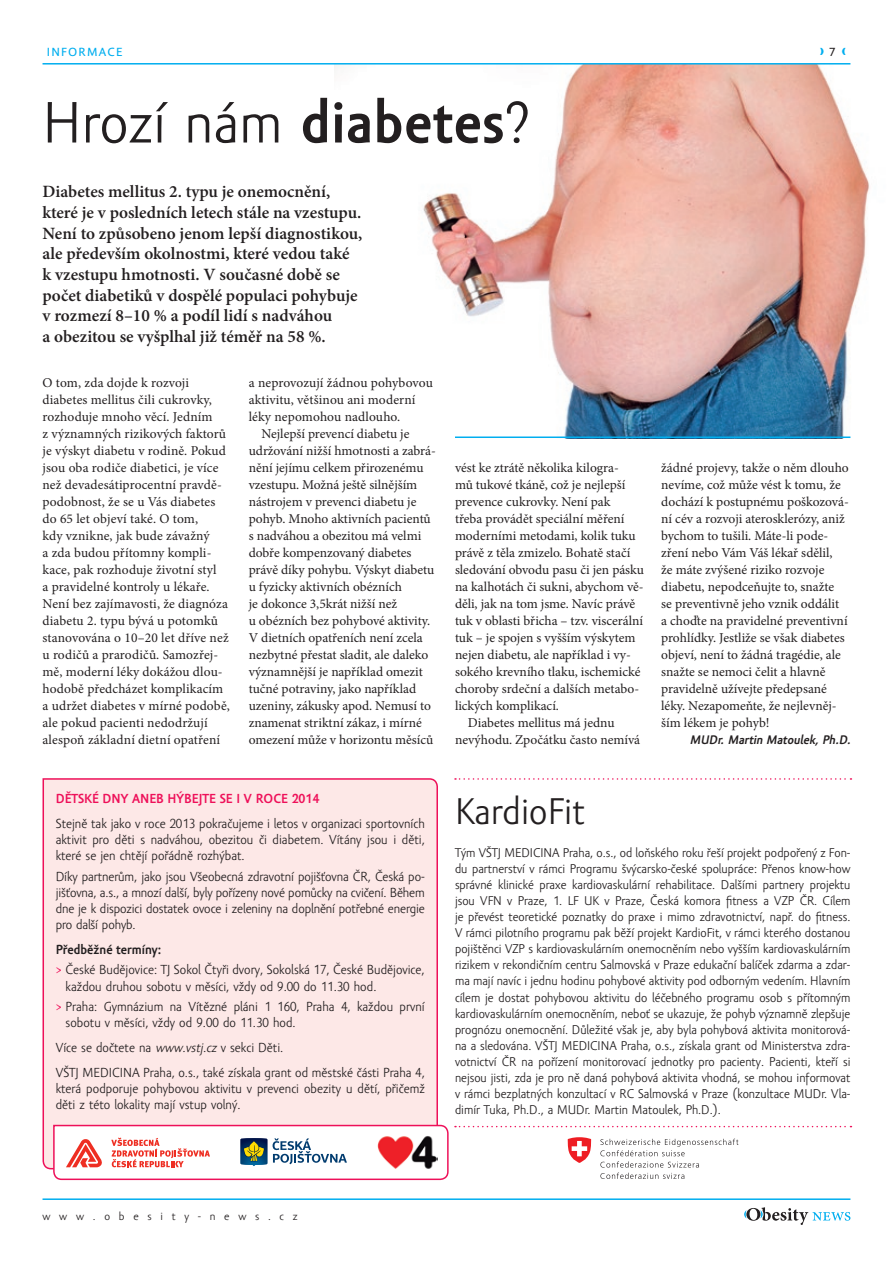
<style>
.page{position:relative;width:893px;height:1263px;background:#fff}
.page>*{position:absolute;margin:0;border:0;box-sizing:border-box;transform-origin:0 0}
.titulek_hlavní{font:60px "Amor Sans Pro";letter-spacing:.005em;color:#231f20}
.titulek_hlavní-2{font:38.25px "Amor Sans Pro";letter-spacing:.005em;color:#231f20}
.perex{font:600 17.25px/20.7px "Minion Pro";color:#231f20}
.text{font:13.5px/17px "Minion Pro";color:#231f20}
.ramecek_text{font:13.5px/16.2px "Amor Sans Pro";color:#231f20;text-align:justify}
.text_1__odst{font:13.5px/17px "Minion Pro";letter-spacing:.01em;color:#231f20}
.titulek_aktualne{font:700 13.5px "Amor Sans Pro";color:#ee1059}
.ramecek_text-2{font:700 13.5px "Amor Sans Pro";color:#231f20}
.ramecek_text-3{font:13.05px/16px "Amor Sans Pro";color:#231f20;text-align:justify}
.podpis{font:italic 700 12.75px "Amor Sans Pro";color:#231f20}
.t1{font:12.15px "Amor Sans Text Pro";letter-spacing:.1em;color:#00aeef;scale:1.05 1}
.t2{font:12.15px "Amor Sans Text Pro";color:#231f20;scale:1.05 1}
.t3{font:11.4px "Amor Sans Pro";letter-spacing:.725em;color:#231f20;scale:1.05 1}
.s1{font-weight:700}
.s2{color:#ee1059}
.s3{font-style:italic}
</style>
<div class="page">
<img style="left:334px;top:65px;width:536px;height:373px">
<hr style="left:455px;top:436px;width:395px;height:2px;background:#00aeef">
<div style="left:42px;top:778px;width:396px;height:392px;background:#fde8e7"></div>
<svg style="left:600px;top:1139px;width:138px;height:40px"></svg>
<svg style="left:567px;top:1137px;width:24px;height:26px"></svg>
<svg style="left:52px;top:1124px;width:397px;height:57px"></svg>
<img style="left:377px;top:1135px;width:61px;height:34px">
<svg style="left:455px;top:1126px;width:396px;height:1px"></svg>
<svg style="left:455px;top:778px;width:396px;height:2px"></svg>
<svg style="left:744px;top:1207px;width:106px;height:18px"></svg>
<hr style="left:43px;top:1198px;width:807px;height:2px;background:#00aeef">
<hr style="left:43px;top:63px;width:807px;height:2px;background:#00aeef">
<p class="t1" style="left:47px;top:45px;width:73px">INFORMACE</p>
<p class="t2" style="left:829px;top:45px;width:8px">7</p>
<p class="titulek_hlavní" style="left:43px;top:88px;width:488px">Hrozí nám <span class="s1">diabetes</span>?</p>
<p class="perex" style="left:43px;top:181px;width:321px">Diabetes mellitus 2. typu je onemocnění, které je v posledních letech stále na vzestupu.<br>Není to způsobeno jenom lepší diagnostikou, ale především okolnostmi, které vedou také k vzestupu hmotnosti. V současné době se počet diabetiků v dospělé populaci pohybuje v rozmezí 8–10 % a podíl lidí s nadváhou<br>a obezitou se vyšplhal již téměř na 58 %.</p>
<p class="text_1__odst" style="left:43px;top:374px;width:189px">O tom, zda dojde k rozvoji diabetes mellitus čili cukrovky, rozhoduje mnoho věcí. Jedním<br>z významných rizikových faktorů je výskyt diabetu v rodině. Pokud jsou oba rodiče diabetici, je více než devadesátiprocentní pravdě&shy;podobnost, že se u Vás diabetes do 65 let objeví také. O tom,<br>kdy vznikne, jak bude závažný<br>a zda budou přítomny kompli&shy;kace, pak rozhoduje životní styl<br>a pravidelné kontroly u lékaře.<br>Není bez zajímavosti, že diagnóza diabetu 2. typu bývá u potomků stanovována o 10–20 let dříve než u rodičů a prarodičů. Samozřej&shy;mě, moderní léky dokážou dlou&shy;hodobě předcházet komplikacím a udržet diabetes v mírné podobě, ale pokud pacienti nedodržují alespoň základní dietní opatření</p>
<p class="text_1__odst" style="left:249px;top:374px;width:186px">a neprovozují žádnou pohybovou aktivitu, většinou ani moderní léky nepomohou nadlouho.</p>
<p class="text" style="left:249px;top:425px;width:189px;text-indent:13px">Nejlepší prevencí diabetu je udržování nižší hmotnosti a zabrá&shy;nění jejímu celkem přirozenému vzestupu. Možná ještě silnějším nástrojem v prevenci diabetu je pohyb. Mnoho aktivních pacientů s nadváhou a obezitou má velmi dobře kompenzovaný diabetes právě díky pohybu. Výskyt diabetu u fyzicky aktivních obézních<br>je dokonce 3,5krát nižší než<br>u obézních bez pohybové aktivity.<br>V dietních opatřeních není zcela nezbytné přestat sladit, ale daleko významnější je například omezit tučné potraviny, jako například uzeniny, zákusky apod. Nemusí to znamenat striktní zákaz, i mírné omezení může v horizontu měsíců</p>
<p class="text" style="left:455px;top:459px;width:190px">vést ke ztrátě několika kilogra-<br>mů tukové tkáně, což je nejlepší prevence cukrovky. Není pak<br>třeba provádět speciální měření moderními metodami, kolik tuku právě z těla zmizelo. Bohatě stačí sledování obvodu pasu či jen pásku na kalhotách či sukni, abychom vě&shy;děli, jak na tom jsme. Navíc právě tuk v oblasti břicha – tzv. viscerální tuk – je spojen s vyšším výskytem nejen diabetu, ale například i vy&shy;sokého krevního tlaku, ischemické choroby srdeční a dalších metabo&shy;lických komplikací.</p>
<p class="text" style="left:455px;top:714px;width:187px;text-indent:13px">Diabetes mellitus má jednu nevýhodu. Zpočátku často nemívá</p>
<p class="text" style="left:661px;top:459px;width:189px">žádné projevy, takže o něm dlouho nevíme, což může vést k tomu, že dochází k postupnému poškozová&shy;ní cév a rozvoji aterosklerózy, aniž bychom to tušili. Máte‑li pode&shy;zření nebo Vám Váš lékař sdělil,<br>že máte zvýšené riziko rozvoje diabetu, nepodceňujte to, snažte<br>se preventivně jeho vznik oddálit<br>a choďte na pravidelné preventivní prohlídky. Jestliže se však diabetes objeví, není to žádná tragédie, ale snažte se nemoci čelit a hlavně pravidelně užívejte předepsané léky. Nezapomeňte, že nejlevněj&shy;ším lékem je pohyb!</p>
<p class="podpis" style="left:690px;top:732px;width:165px">MUDr. Martin Matoulek, Ph.D.</p>
<p class="titulek_aktualne" style="left:56px;top:790px;width:265px">DĚTSKÉ DNY ANEB HÝBEJTE SE I V ROCE 2014</p>
<p class="ramecek_text" style="left:56px;top:815px;width:371px">Stejně tak jako v roce 2013 pokračujeme i letos v organizaci sportovních aktivit pro děti s nadváhou, obezitou či diabetem. Vítány jsou i děti, které se jen chtějí pořádně rozhýbat.</p>
<p class="ramecek_text" style="left:56px;top:868px;width:371px">Díky partnerům, jako jsou Všeobecná zdravotní pojišťovna ČR, Česká po‑ jišťovna, a.s., a mnozí další, byly pořízeny nové pomůcky na cvičení. Během dne je k dispozici dostatek ovoce i zeleniny na doplnění potřebné energie pro další pohyb.</p>
<p class="ramecek_text-2" style="left:56px;top:941px;width:107px">Předběžné termíny:</p>
<p class="ramecek_text" style="left:66px;top:962px;width:361px;text-indent:-10px"><span class="s2">&gt;</span> České Budějovice: TJ Sokol Čtyři dvory, Sokolská 17, České Budějovice, každou druhou sobotu v měsíci, vždy od 9.00 do 11.30 hod.</p>
<p class="ramecek_text" style="left:66px;top:998px;width:361px;text-indent:-10px"><span class="s2">&gt;</span> Praha: Gymnázium na Vítězné pláni 1 160, Praha 4, každou první sobotu v měsíci, vždy od 9.00 do 11.30 hod.</p>
<p class="ramecek_text" style="left:56px;top:1039px;width:229px">Více se dočtete na <span class="s3">www.vstj.cz</span> v sekci Děti.</p>
<p class="ramecek_text" style="left:56px;top:1064px;width:371px">VŠTJ MEDICINA Praha, o.s., také získala grant od městské části Praha 4, která podporuje pohybovou aktivitu v prevenci obezity u dětí, přičemž děti z této lokality mají vstup volný.</p>
<p class="titulek_hlavní-2" style="left:455px;top:789px;width:132px">KardioFit</p>
<p class="ramecek_text-3" style="left:455px;top:844px;width:397px">Tým VŠTJ MEDICINA Praha, o.s., od loňského roku řeší projekt podpořený z Fon‑ du partnerství v rámci Programu švýcarsko‑české spolupráce: Přenos know‑how správné klinické praxe kardiovaskulární rehabilitace. Dalšími partnery projektu jsou VFN v Praze, 1. LF UK v Praze, Česká komora fitness a VZP ČR. Cílem je převést teoretické poznatky do praxe i mimo zdravotnictví, např. do fitness.<br>V rámci pilotního programu pak běží projekt KardioFit, v rámci kterého dostanou pojištěnci VZP s kardiovaskulárním onemocněním nebo vyšším kardiovaskulárním rizikem v rekondičním centru Salmovská v Praze edukační balíček zdarma a zdar‑ ma mají navíc i jednu hodinu pohybové aktivity pod odborným vedením. Hlavním cílem je dostat pohybovou aktivitu do léčebného programu osob s přítomným kardiovaskulárním onemocněním, neboť se ukazuje, že pohyb významně zlepšuje prognózu onemocnění. Důležité však je, aby byla pohybová aktivita monitorová‑ na a sledována. VŠTJ MEDICINA Praha, o.s., získala grant od Ministerstva zdra‑ votnictví ČR na pořízení monitorovací jednotky pro pacienty. Pacienti, kteří si nejsou jisti, zda je pro ně daná pohybová aktivita vhodná, se mohou informovat v rámci bezplatných konzultací v RC Salmovská v Praze (konzultace MUDr. Vla‑ dimír Tuka, Ph.D., a MUDr. Martin Matoulek, Ph.D.).</p>
<p class="t3" style="left:43px;top:1210px;width:244px">www.obesity‑news.cz</p>
</div>
